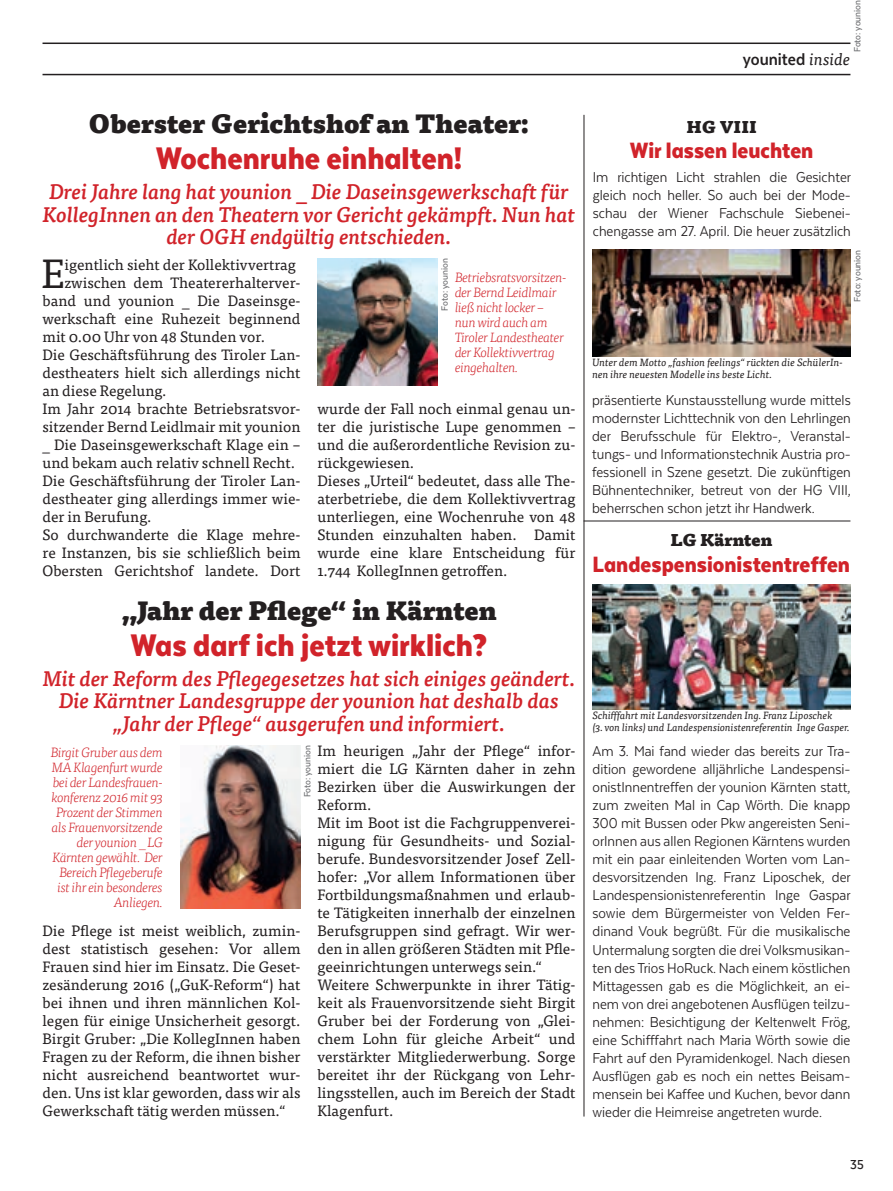
<style>
.page{position:relative;width:893px;height:1191px;background:#fff}
.page>*{position:absolute;margin:0;border:0;box-sizing:border-box;transform-origin:0 0}
.Lauftext_Initial{font:40.95px "Tisa OT";color:#231f20}
.t1{font:900 36px "Texta Narrow Alt";color:#d1232a}
.t2{font:900 25.5px "Tisa OT";color:#231f20}
.t3{font:900 25.5px "Texta Narrow Alt";color:#d1232a}
.Vorspann{font:italic 500 21px/22.2px "Tisa OT";color:#d1232a;text-align:center}
.t4{font:700 19.5px "Texta Narrow";color:#231f20}
.Kastentext{font:16.5px/18px "Texta Narrow";color:#231f20;text-align:justify}
.t5{font:900 16.5px "Tisa OT";color:#231f20}
.Lauftext_Initial-2{font:15px/18px "Tisa OT";color:#231f20;text-align:justify}
.Lauftext{font:15px/18px "Tisa OT";color:#231f20;text-align:justify}
.t6{font:500 15px "Texta Narrow";color:#231f20}
.Seitentext{font:italic 300 13.5px/15px "Tisa OT";letter-spacing:-.03em;color:#d1232a}
.Bildunterschrift{font:italic 10.5px/12px "Tisa OT";color:#231f20}
.Fotocredit{font:500 10.5px "Texta Narrow";color:#6c6d70}
.s1{font-family:"Tisa OT";font-weight:400;font-style:italic;font-size:16.5px}
</style>
<div class="page">
<hr style="left:43px;top:43px;width:807px;height:1px;background:#231f20">
<hr style="left:43px;top:74px;width:807px;height:1px;background:#231f20">
<img style="left:592px;top:584px;width:258px;height:125px">
<hr style="left:584px;top:115px;width:1px;height:1001px;background:#231f20">
<hr style="left:584px;top:520px;width:266px;height:1px;background:#231f20">
<img style="left:317px;top:258px;width:121px;height:127px">
<img style="left:593px;top:250px;width:258px;height:106px">
<img style="left:180px;top:745px;width:120px;height:163px">
<p class="Fotocredit" style="left:852px;top:52px;width:54px;rotate:-90deg">Foto: younion</p>
<p class="t4" style="left:743px;top:49px;width:109px">younited <span class="s1">inside</span></p>
<p class="t2" style="left:88px;top:107px;width:442px">Oberster Gerichtshof an Theater:</p>
<p class="t1" style="left:156px;top:140px;width:308px">Wochenruhe einhalten!</p>
<p class="Vorspann" style="left:43px;top:181px;width:534px">Drei Jahre lang hat younion _ Die Daseinsgewerkschaft für<br>KollegInnen an den Theatern vor Gericht gekämpft. Nun hat der OGH endgültig entschieden.</p>
<p class="Lauftext_Initial" style="left:41px;top:249px;width:25px">E</p>
<p class="Lauftext_Initial-2" style="left:64px;top:256px;width:233px">igentlich sieht der Kollektivvertrag</p>
<p class="t5" style="left:686px;top:115px;width:72px">HG VIII</p>
<p class="t3" style="left:630px;top:137px;width:185px">Wir lassen leuchten</p>
<p class="Kastentext" style="left:593px;top:168px;width:260px">Im richtigen Licht strahlen die Gesichter gleich noch heller. So auch bei der Mode&shy;schau der Wiener Fachschule Siebenei&shy;chengasse am 27. April. Die heuer zusätzlich</p>
<p class="Fotocredit" style="left:439px;top:310px;width:54px;rotate:-90deg">Foto: younion</p>
<p class="Fotocredit" style="left:852px;top:302px;width:54px;rotate:-90deg">Foto: younion</p>
<p class="Seitentext" style="left:455px;top:270px;width:113px">Betriebsratsvorsitzen&shy;der Bernd Leidlmair ließ nicht locker – nun wird auch am<br>Tiroler Landestheater der Kollektivvertrag eingehalten.</p>
<p class="Lauftext" style="left:43px;top:274px;width:259px;text-indent:22px">zwischen dem Theatererhalterver&shy;band und younion _ Die Daseinsge&shy;werkschaft eine Ruhezeit beginnend mit 0.00 Uhr von 48 Stunden vor.</p>
<p class="Lauftext" style="left:43px;top:346px;width:259px">Die Geschäftsführung des Tiroler Lan&shy;destheaters hielt sich allerdings nicht an diese Regelung.</p>
<p class="Lauftext" style="left:43px;top:400px;width:259px">Im Jahr 2014 brachte Betriebsratsvor&shy;sitzender Bernd Leidlmair mit younion _ Die Daseinsgewerkschaft Klage ein – und bekam auch relativ schnell Recht.</p>
<p class="Lauftext" style="left:43px;top:472px;width:259px">Die Geschäftsführung der Tiroler Lan&shy;destheater ging allerdings immer wie&shy;der in Berufung.</p>
<p class="Lauftext" style="left:43px;top:526px;width:259px">So durchwanderte die Klage mehre&shy;re Instanzen, bis sie schließlich beim Obersten Gerichtshof landete. Dort</p>
<p class="t2" style="left:121px;top:594px;width:377px">„Jahr der Pflege“ in Kärnten</p>
<p class="t1" style="left:130px;top:627px;width:359px">Was darf ich jetzt wirklich?</p>
<p class="Vorspann" style="left:43px;top:668px;width:534px">Mit der Reform des Pflegegesetzes hat sich einiges geändert.<br>Die Kärntner Landesgruppe der younion hat deshalb das „Jahr der Pflege“ ausgerufen und informiert.</p>
<p class="Bildunterschrift" style="left:592px;top:356px;width:252px">Unter dem Motto „fashion feelings“ rückten die SchülerIn&shy;nen ihre neuesten Modelle ins beste Licht.</p>
<p class="Kastentext" style="left:592px;top:390px;width:260px">präsentierte Kunstausstellung wurde mittels modernster Lichttechnik von den Lehrlingen der Berufsschule für Elektro-, Veranstal&shy;tungs- und Informationstechnik Austria pro&shy;fessionell in Szene gesetzt. Die zukünftigen Bühnentechniker, betreut von der HG VIII, beherrschen schon jetzt ihr Handwerk.</p>
<p class="Lauftext" style="left:317px;top:400px;width:259px">wurde der Fall noch einmal genau un&shy;ter die juristische Lupe genommen – und die außerordentliche Revision zu&shy;rückgewiesen.</p>
<p class="Lauftext" style="left:317px;top:472px;width:259px">Dieses „Urteil“ bedeutet, dass alle The&shy;aterbetriebe, die dem Kollektivvertrag unterliegen, eine Wochenruhe von 48<br>Stunden einzuhalten haben. Damit wurde eine klare Entscheidung für 1.744 KollegInnen getroffen.</p>
<p class="t5" style="left:670px;top:529px;width:103px">LG Kärnten</p>
<p class="t3" style="left:593px;top:551px;width:259px">Landespensionistentreffen</p>
<p class="Bildunterschrift" style="left:592px;top:709px;width:259px">Schifffahrt mit Landesvorsitzenden Ing. Franz Liposchek<br>(3. von links) und Landespensionistenreferentin Inge Gasper.</p>
<p class="Lauftext_Initial-2" style="left:317px;top:742px;width:259px">Im heurigen „Jahr der Pflege“ infor&shy;miert die LG Kärnten daher in zehn Bezirken über die Auswirkungen der Reform.</p>
<p class="Lauftext_Initial-2" style="left:317px;top:814px;width:259px">Mit im Boot ist die Fachgruppenverei&shy;nigung für Gesundheits- und Sozial&shy;berufe. Bundesvorsitzender Josef Zell&shy;hofer: „Vor allem Informationen über Fortbildungsmaßnahmen und erlaub&shy;te Tätigkeiten innerhalb der einzelnen Berufsgruppen sind gefragt. Wir wer&shy;den in allen größeren Städten mit Pfle&shy;geeinrichtungen unterwegs sein.“</p>
<p class="Lauftext_Initial-2" style="left:317px;top:976px;width:259px">Weitere Schwerpunkte in ihrer Tätig&shy;keit als Frauenvorsitzende sieht Birgit Gruber bei der Forderung von „Glei&shy;chem Lohn für gleiche Arbeit“ und verstärkter Mitgliederwerbung. Sorge bereitet ihr der Rückgang von Lehr&shy;lingsstellen, auch im Bereich der Stadt Klagenfurt.</p>
<p class="Fotocredit" style="left:302px;top:797px;width:54px;rotate:-90deg">Foto: younion</p>
<p class="Seitentext" style="left:51px;top:744px;width:114px;text-align:right">Birgit Gruber aus dem<br>MA Klagenfurt wurde bei der Landesfrauen&shy;konferenz 2016 mit 93<br>Prozent der Stimmen als Frauenvorsitzende der younion _ LG<br>Kärnten gewählt. Der<br>Bereich Pflegeberufe ist ihr ein besonderes<br>Anliegen.</p>
<p class="Lauftext_Initial-2" style="left:43px;top:922px;width:259px">Die Pflege ist meist weiblich, zumin&shy;dest statistisch gesehen: Vor allem Frauen sind hier im Einsatz. Die Geset&shy;zesänderung 2016 („GuK-Reform“) hat bei ihnen und ihren männlichen Kol&shy;legen für einige Unsicherheit gesorgt.<br>Birgit Gruber: „Die KollegInnen haben Fragen zu der Reform, die ihnen bisher nicht ausreichend beantwortet wur&shy;den. Uns ist klar geworden, dass wir als Gewerkschaft tätig werden müssen.“</p>
<p class="Kastentext" style="left:592px;top:742px;width:260px">Am 3. Mai fand wieder das bereits zur Tra&shy;dition gewordene alljährliche Landespensi&shy;onistInnentreffen der younion Kärnten statt, zum zweiten Mal in Cap Wörth. Die knapp 300 mit Bussen oder Pkw angereisten Seni&shy;orInnen aus allen Regionen Kärntens wurden mit ein paar einleitenden Worten vom Lan&shy;desvorsitzenden Ing. Franz Liposchek, der Landespensionistenreferentin Inge Gaspar sowie dem Bürgermeister von Velden Fer&shy;dinand Vouk begrüßt. Für die musikalische Untermalung sorgten die drei Volksmusikan&shy;ten des Trios HoRuck. Nach einem köstlichen Mittagessen gab es die Möglichkeit, an ei&shy;nem von drei angebotenen Ausflügen teilzu&shy;nehmen: Besichtigung der Keltenwelt Frög, eine Schifffahrt nach Maria Wörth sowie die Fahrt auf den Pyramidenkogel. Nach diesen Ausflügen gab es noch ein nettes Beisam&shy;mensein bei Kaffee und Kuchen, bevor dann wieder die Heimreise angetreten wurde.</p>
<p class="t6" style="left:850px;top:1156px;width:15px">35</p>
</div>
